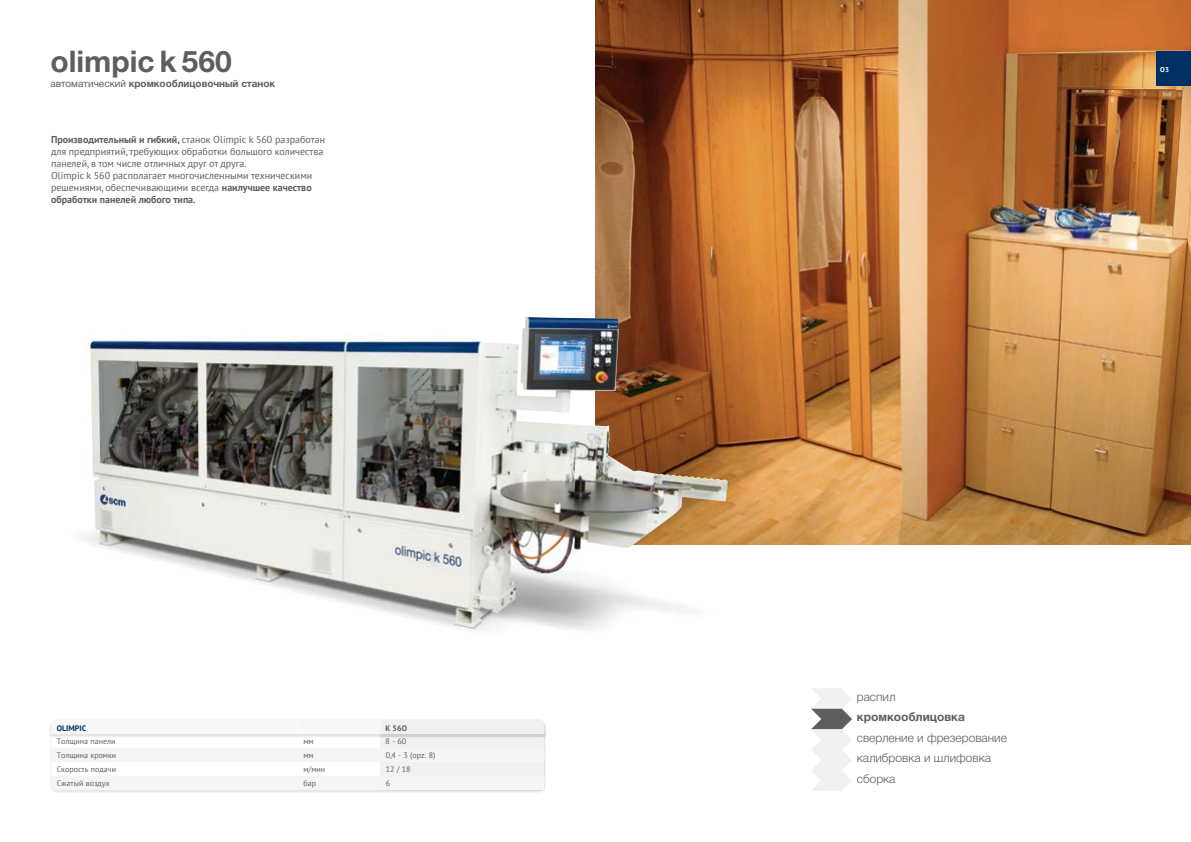
<style>
.page{position:relative;width:1191px;height:842px;background:#fff}
.page>*{position:absolute;margin:0;border:0;box-sizing:border-box;transform-origin:0 0}
.t1{font:700 30px "Helvetica Neue Cyr";color:#5f5e5e}
.t2{font:300 12px/20.5px "Helvetica Neue Cyr";color:#5f5e5e}
.t3{font:700 12px "Helvetica Neue Cyr";color:#5f5e5e}
.t4{font:10px/12px "PT Sans";color:#5f5e5e}
.t5{font:700 10px "Helvetica Neue Cyr";color:#5f5e5e}
.t6{font:8px "PT Sans";color:#5f5e5e}
.t7{font:700 8px "PT Sans";color:#003063}
.t8{font:700 8px "PT Sans";color:#5f5e5e}
.t9{font:700 7px "PT Sans";color:#fff}
.s1{font-weight:400}
.s2{font-weight:700}
</style>
<div class="page">
<img style="left:595px;top:0;width:596px;height:544px">
<svg style="left:811px;top:688px;width:41px;height:103px"></svg>
<div style="left:1157px;top:51px;width:34px;height:34px;background:#003063"></div>
<div style="left:49px;top:720px;width:497px;height:74px;background:#e9e9e9"></div>
<div style="left:51px;top:719px;width:493px;height:71px;background:#f5f5f5;border-radius:7px"></div>
<div style="left:49px;top:720px;width:497px;height:18px;background:#e6e6e6"></div>
<div style="left:378px;top:720px;width:168px;height:18px;background:#cfcfcf"></div>
<div style="left:380px;top:736px;width:164px;height:55px;background:#f1f1f1"></div>
<div style="left:51px;top:719px;width:493px;height:15px;background:#f8f8f8"></div>
<img style="left:85px;top:317px;width:669px;height:314px">
<h1 class="t1" style="left:50px;top:45px;width:183px">olimpic k 560</h1>
<p class="t5" style="left:50px;top:78px;width:226px"><span class="s1">автоматический</span> кромкооблицовочный станок</p>
<p class="t4" style="left:51px;top:134px;width:275px"><span class="s2">Производительный и гибкий,</span> станок Olimpic k 560 разработан для предприятий, требующих обработки большого количества панелей, в том числе отличных друг от друга.<br>Olimpic k 560 располагает многочисленными техническими решениями, обеспечивающими всегда <span class="s2">наилучшее качество обработки панелей любого типа.</span></p>
<p class="t7" style="left:57px;top:722px;width:31px">OLIMPIC</p>
<p class="t8" style="left:386px;top:722px;width:23px">K 56O</p>
<p class="t6" style="left:57px;top:736px;width:60px">Толщина панели</p>
<p class="t6" style="left:303px;top:736px;width:12px">мм</p>
<p class="t6" style="left:386px;top:736px;width:22px">8 - 60</p>
<p class="t6" style="left:57px;top:750px;width:61px">Толщина кромки</p>
<p class="t6" style="left:303px;top:750px;width:12px">мм</p>
<p class="t6" style="left:386px;top:750px;width:51px">0,4 - 3 (opz. 8)</p>
<p class="t6" style="left:57px;top:764px;width:61px">Скорость подачи</p>
<p class="t6" style="left:303px;top:764px;width:23px">м/мин</p>
<p class="t6" style="left:386px;top:764px;width:26px">12 / 18</p>
<p class="t6" style="left:57px;top:778px;width:54px">Сжатый воздух</p>
<p class="t6" style="left:303px;top:778px;width:14px">бар</p>
<p class="t6" style="left:386px;top:778px;width:6px">6</p>
<p class="t9" style="left:1160px;top:65px;width:10px">O3</p>
<p class="t2" style="left:857px;top:686px;width:40px">распил</p>
<p class="t3" style="left:857px;top:710px;width:110px">кромкооблицовка</p>
<p class="t2" style="left:857px;top:727px;width:152px">сверление и фрезерование калибровка и шлифовка сборка</p>
</div>
